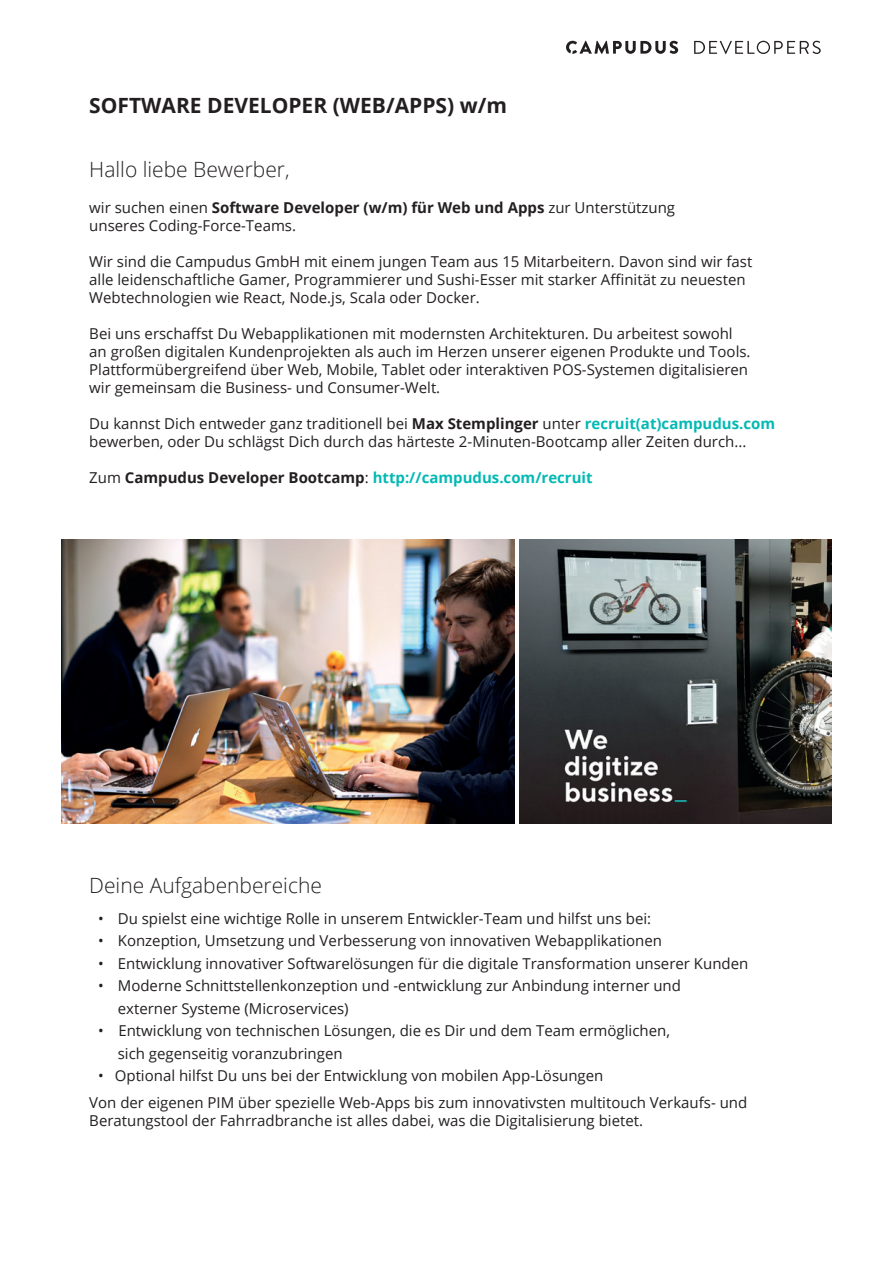
<style>
.page{position:relative;width:893px;height:1263px;background:#fff}
.page>*{position:absolute;margin:0;border:0;box-sizing:border-box;transform-origin:0 0}
.t1{font:300 21px "Open Sans";color:#231f20}
.t2{font:700 21px "Open Sans";color:#231f20}
.t3{font:15px/18px "Open Sans";color:#231f20}
.t4{font:700 15px "Open Sans";color:#03b9b4}
.s1{font-weight:700}
.s2{font-weight:700;color:#03b9b4}
.s3{font-weight:400;color:#231f20}
.s4{color:#231f20}
</style>
<div class="page">
<img style="left:62px;top:539px;width:452px;height:285px">
<img style="left:519px;top:539px;width:312px;height:285px">
<svg style="left:694px;top:41px;width:127px;height:13px"></svg>
<svg style="left:566px;top:41px;width:112px;height:13px"></svg>
<h1 class="t2" style="left:89px;top:90px;width:419px">SOFTWARE DEVELOPER (WEB/APPS) w/m</h1>
<h1 class="t1" style="left:89px;top:155px;width:202px">Hallo liebe Bewerber,</h1>
<p class="t3" style="left:89px;top:198px;width:587px">wir suchen einen <span class="s1">Software Developer (w/m) für Web und Apps</span> zur Unterstützung unseres Coding-Force-Teams.</p>
<p class="t3" style="left:89px;top:252px;width:665px">Wir sind die Campudus GmbH mit einem jungen Team aus 15 Mitarbeitern. Davon sind wir fast alle leidenschaftliche Gamer, Programmierer und Sushi-Esser mit starker Affinität zu neuesten<br>Webtechnologien wie React, Node.js, Scala oder Docker.</p>
<p class="t3" style="left:89px;top:324px;width:663px">Bei uns erschaffst Du Webapplikationen mit modernsten Architekturen. Du arbeitest sowohl an großen digitalen Kundenprojekten als auch im Herzen unserer eigenen Produkte und Tools.<br>Plattformübergreifend über Web, Mobile, Tablet oder interaktiven POS-Systemen digitalisieren wir gemeinsam die Business- und Consumer-Welt.</p>
<p class="t3" style="left:89px;top:414px;width:687px">Du kannst Dich entweder ganz traditionell bei <span class="s1">Max Stemplinger</span> unter <span class="s2">recruit(at)campudus.com </span>bewerben, oder Du schlägst Dich durch das härteste 2-Minuten-Bootcamp aller Zeiten durch...</p>
<p class="t4" style="left:89px;top:467px;width:505px"><span class="s3">Zum</span> <span class="s4">Campudus Developer Bootcamp</span><span class="s3">:</span> http://campudus.com/recruit</p>
<h1 class="t1" style="left:89px;top:871px;width:234px">Deine Aufgabenbereiche</h1>
<p class="t3" style="left:98px;top:909px;width:554px">• Du spielst eine wichtige Rolle in unserem Entwickler-Team und hilfst uns bei:</p>
<p class="t3" style="left:98px;top:931px;width:565px">• Konzeption, Umsetzung und Verbesserung von innovativen Webapplikationen</p>
<p class="t3" style="left:98px;top:954px;width:652px">• Entwicklung innovativer Softwarelösungen für die digitale Transformation unserer Kunden</p>
<p class="t3" style="left:118px;top:974px;width:565px;line-height:22.5px;text-indent:-19px">• Moderne Schnittstellenkonzeption und -entwicklung zur Anbindung interner und externer Systeme (Microservices)</p>
<p class="t3" style="left:118px;top:1019px;width:554px;line-height:22.5px;text-indent:-20px">• Entwicklung von technischen Lösungen, die es Dir und dem Team ermöglichen, sich gegenseitig voranzubringen</p>
<p class="t3" style="left:89px;top:1062px;width:660px;line-height:26.5px;text-indent:9px">• Optional hilfst Du uns bei der Entwicklung von mobilen App-Lösungen<br>Von der eigenen PIM über spezielle Web-Apps bis zum innovativsten multitouch Verkaufs- und</p>
<p class="t3" style="left:89px;top:1111px;width:555px">Beratungstool der Fahrradbranche ist alles dabei, was die Digitalisierung bietet.</p>
</div>
